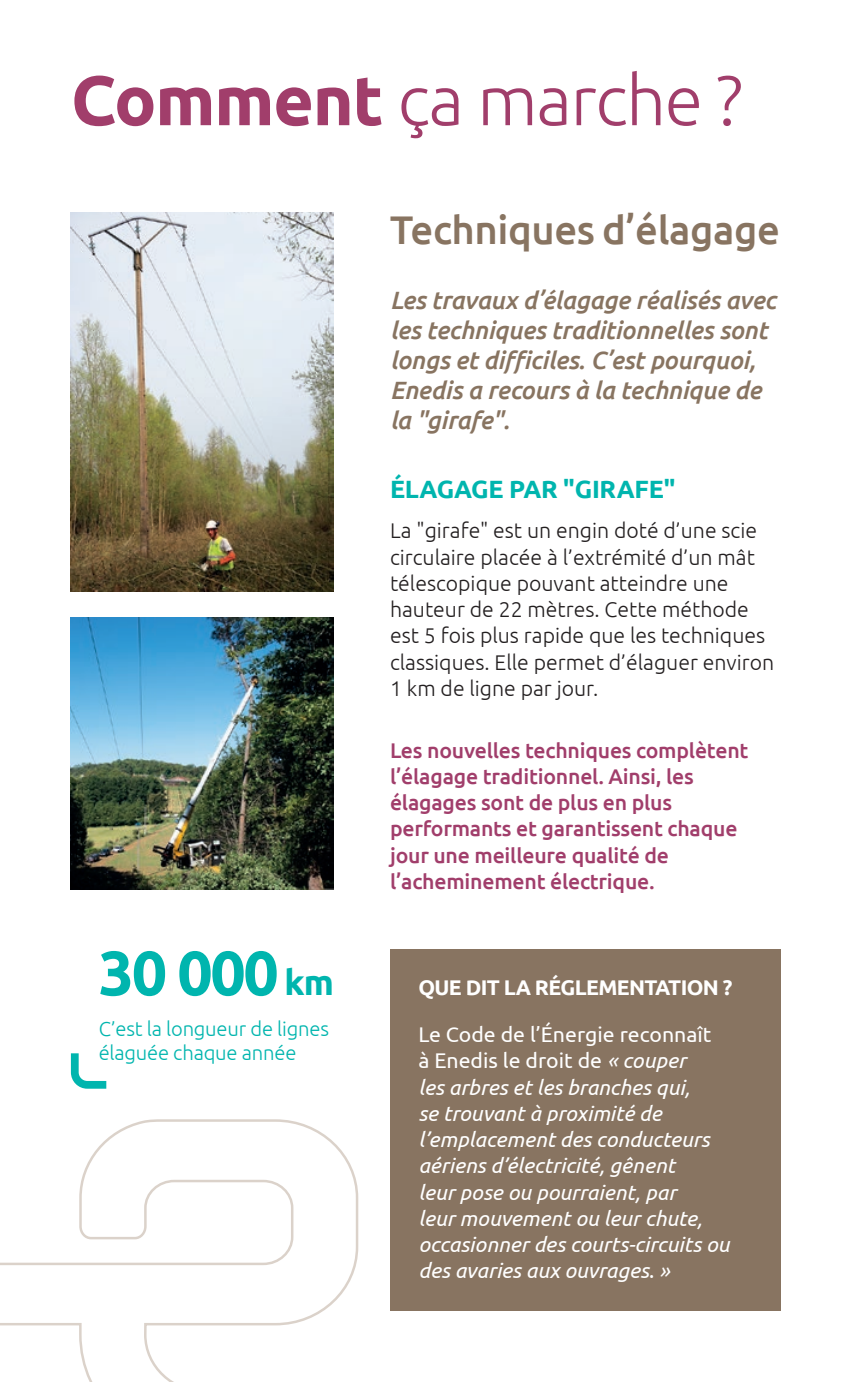
<style>
.page{position:relative;width:851px;height:1382px;background:#fff}
.page>*{position:absolute;margin:0;border:0;box-sizing:border-box;transform-origin:0 0}
.textes_1{font:300 70px "Ubuntu";letter-spacing:-.02em;color:#a13e6b}
.t1{font:700 62.5px "Ubuntu";color:#00b5ae}
.textes_1-2{font:500 40px "Ubuntu";letter-spacing:-.01em;color:#887461}
.textes_1-3{font:italic 500 25px/30px "Ubuntu";letter-spacing:-.01em;color:#887461}
.textes_1-4{font:700 25px "Ubuntu";letter-spacing:-.01em;color:#00b5ae}
.textes_1-5{font:italic 21.25px/26.2px "Ubuntu";color:#fff}
.textes_1-6{font:300 21.25px/26.2px "Ubuntu";color:#231f20}
.textes_1-7{font:500 21.25px/26.2px "Ubuntu";letter-spacing:-.01em;color:#a13e6b}
.textes_1-8{font:700 21.25px "Ubuntu";letter-spacing:-.03em;color:#fff}
.t2{font:300 20.25px/24.2px "Ubuntu";letter-spacing:-.01em;color:#00b5ae}
.s1{font-weight:700}
.s2{font-size:35px}
.s3{font-style:normal}
</style>
<div class="page">
<img style="left:71px;top:213px;width:262px;height:378px">
<svg style="left:1px;top:1118px;width:780px;height:264px"></svg>
<svg style="left:70px;top:1053px;width:37px;height:36px"></svg>
<img style="left:71px;top:618px;width:262px;height:271px">
<div style="left:390px;top:950px;width:390px;height:361px;background:#887461"></div>
<p class="textes_1" style="left:71px;top:58px;width:673px"><span class="s1">Comment</span> ça marche ?</p>
<p class="textes_1-2" style="left:390px;top:204px;width:391px">Techniques d’élagage</p>
<p class="textes_1-3" style="left:390px;top:285px;width:387px">Les travaux d’élagage réalisés avec les techniques traditionnelles sont longs et difficiles. C’est pourquoi,<br>Enedis a recours à la technique de la "girafe".</p>
<p class="textes_1-4" style="left:390px;top:474px;width:287px">ÉLAGAGE PAR "GIRAFE"</p>
<p class="textes_1-6" style="left:390px;top:517px;width:385px">La "girafe" est un engin doté d’une scie circulaire placée à l’extrémité d’un mât télescopique pouvant atteindre une hauteur de 22 mètres. Cette méthode est 5 fois plus rapide que les techniques classiques. Elle permet d’élaguer environ 1 km de ligne par jour.</p>
<p class="t1" style="left:99px;top:935px;width:237px">30 000 <span class="s2">km</span></p>
<p class="t2" style="left:99px;top:1016px;width:232px">C’est la longueur de lignes élaguée chaque année</p>
<p class="textes_1-7" style="left:390px;top:736px;width:360px">Les nouvelles techniques complètent l’élagage traditionnel. Ainsi, les élagages sont de plus en plus performants et garantissent chaque jour une meilleure qualité de l’acheminement électrique.</p>
<p class="textes_1-8" style="left:418px;top:974px;width:315px">QUE DIT LA RÉGLEMENTATION ?</p>
<p class="textes_1-5" style="left:418px;top:1021px;width:312px"><span class="s3">Le Code de l’Énergie reconnaît<br>à Enedis le droit de</span> « couper<br>les arbres et les branches qui,<br>se trouvant à proximité de l’emplacement des conducteurs aériens d’électricité, gênent<br>leur pose ou pourraient, par<br>leur mouvement ou leur chute, occasionner des courts-circuits ou des avaries aux ouvrages<span class="s3">.</span> »</p>
</div>
